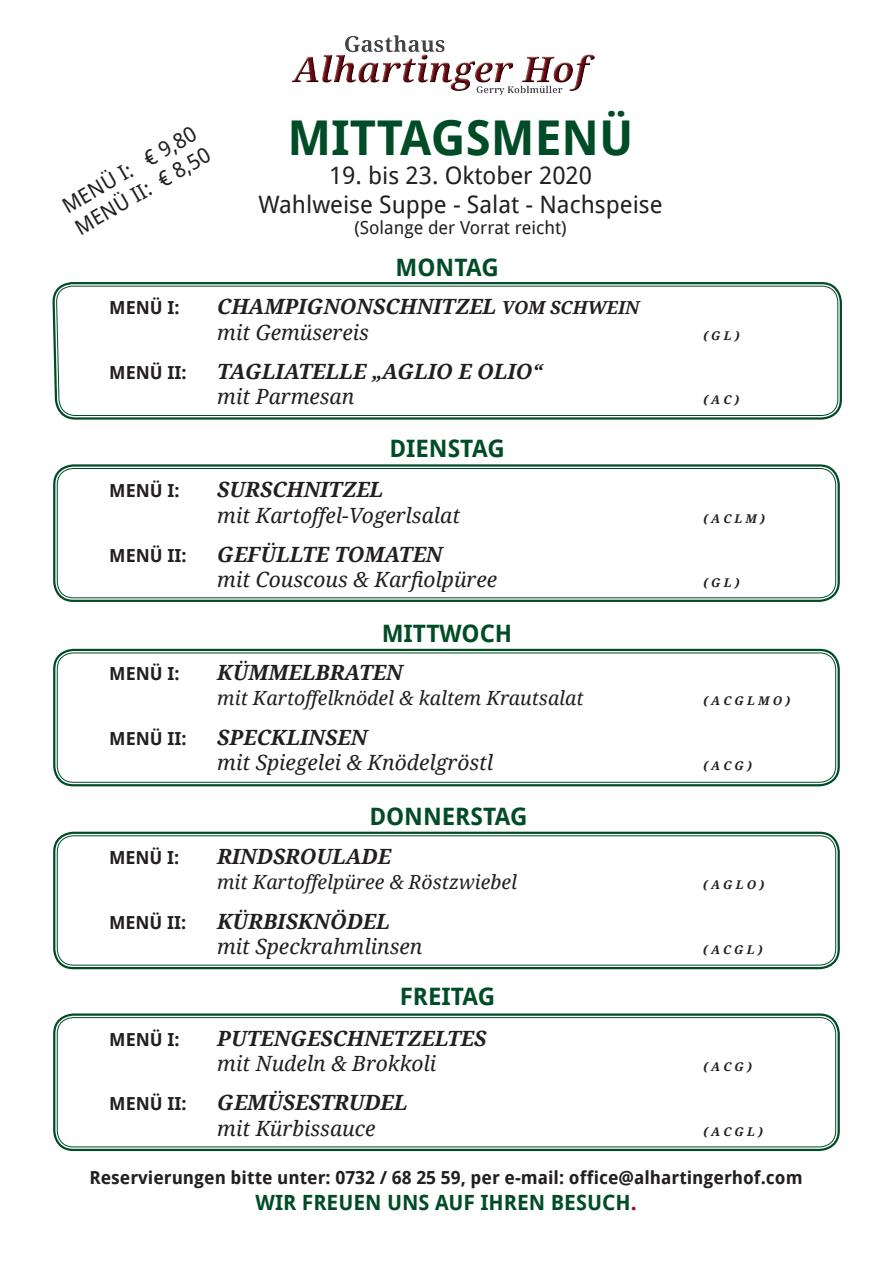
<style>
.page{position:relative;width:893px;height:1263px;background:#fff}
.page>*{position:absolute;margin:0;border:0;box-sizing:border-box;transform-origin:0 0}
.t1{font:700 48px "Droid Sans";color:#004c26}
.t2{font:24px/28.8px "Droid Sans";color:#231f20;text-align:center}
.t3{font:700 24px "Droid Sans";color:#004c26}
.t4{font:italic 700 21px/25.2px "Droid Serif";color:#231f20}
.t5{font:italic 21px "Droid Serif";color:#231f20}
.t6{font:700 21px "Droid Sans";color:#004c26}
.t7{font:21px/25.2px "Droid Sans";color:#231f20}
.t8{font:italic 19.5px "Droid Serif";color:#231f20}
.t9{font:700 18px "Droid Sans";color:#231f20}
.t10{font:18px "Droid Sans";color:#231f20}
.t11{font:italic 700 12px "Droid Serif";color:#231f20}
.s1{font-size:18px}
.s2{font-weight:400}
.s3{color:#9d0140}
</style>
<div class="page">
<svg style="left:52px;top:282px;width:790px;height:129px;background:#51856b"></svg>
<svg style="left:56px;top:285px;width:783px;height:135px"></svg>
<div style="left:53px;top:649px;width:787px;height:137px;border:2px solid #004c26;border-radius:19px"></div>
<div style="left:57px;top:652px;width:779px;height:131px;border:1px solid #004c26;border-radius:16px"></div>
<div style="left:53px;top:832px;width:787px;height:137px;border:2px solid #004c26;border-radius:19px"></div>
<div style="left:57px;top:835px;width:779px;height:130px;border:1px solid #004c26;border-radius:16px"></div>
<div style="left:53px;top:1013px;width:787px;height:138px;border:2px solid #004c26;border-radius:19px"></div>
<div style="left:57px;top:1017px;width:779px;height:130px;border:1px solid #004c26;border-radius:16px"></div>
<div style="left:53px;top:464px;width:787px;height:138px;border:2px solid #004c26;border-radius:19px"></div>
<div style="left:57px;top:468px;width:779px;height:130px;border:1px solid #004c26;border-radius:16px"></div>
<img style="left:292px;top:35px;width:303px;height:61px">
<p class="t7" style="left:57px;top:196px;width:154px;rotate:-30deg">MENÜ I: € 9,80<br>MENÜ II: € 8,50</p>
<h1 class="t1" style="left:287px;top:104px;width:348px">MITTAGSMENÜ</h1>
<p class="t2" style="left:258px;top:160px;width:406px">19. bis 23. Oktober 2020<br>Wahlweise Suppe - Salat - Nachspeise</p>
<p class="t10" style="left:354px;top:215px;width:214px">(Solange der Vorrat reicht)</p>
<p class="t3" style="left:395px;top:250px;width:105px">MONTAG</p>
<p class="t9" style="left:109px;top:295px;width:72px">MENÜ I:</p>
<p class="t4" style="left:217px;top:293px;width:424px">CHAMPIGNONSCHNITZEL <span class="s1">VOM SCHWEIN </span><span class="s2">mit Gemüsereis</span></p>
<p class="t11" style="left:703px;top:327px;width:38px">( G L )</p>
<p class="t9" style="left:109px;top:360px;width:79px">MENÜ II:</p>
<p class="t4" style="left:217px;top:358px;width:327px">TAGLIATELLE „AGLIO E OLIO“</p>
<p class="t5" style="left:217px;top:382px;width:139px">mit Parmesan</p>
<p class="t11" style="left:703px;top:392px;width:38px">( A C )</p>
<p class="t3" style="left:390px;top:432px;width:117px">DIENSTAG</p>
<p class="t9" style="left:109px;top:478px;width:72px">MENÜ I:</p>
<p class="t4" style="left:217px;top:477px;width:168px">SURSCHNITZEL</p>
<p class="t5" style="left:217px;top:501px;width:244px">mit Kartoffel-Vogerlsalat</p>
<p class="t11" style="left:703px;top:510px;width:63px">( A C L M )</p>
<p class="t9" style="left:109px;top:543px;width:79px">MENÜ II:</p>
<p class="t4" style="left:217px;top:541px;width:227px">GEFÜLLTE TOMATEN</p>
<p class="t5" style="left:217px;top:565px;width:281px">mit Couscous &amp; Karfiolpüree</p>
<p class="t11" style="left:703px;top:575px;width:38px">( G L )</p>
<p class="t3" style="left:382px;top:617px;width:132px">MITTWOCH</p>
<p class="t9" style="left:109px;top:661px;width:72px">MENÜ I:</p>
<p class="t4" style="left:217px;top:659px;width:187px">KÜMMELBRATEN</p>
<p class="t8" style="left:217px;top:685px;width:368px">mit Kartoffelknödel &amp; kaltem Krautsalat</p>
<p class="t11" style="left:703px;top:692px;width:88px">( A C G L M O )</p>
<p class="t9" style="left:109px;top:725px;width:79px">MENÜ II:</p>
<p class="t4" style="left:217px;top:724px;width:151px">SPECKLINSEN</p>
<p class="t5" style="left:217px;top:748px;width:277px">mit Spiegelei &amp; Knödelgröstl</p>
<p class="t11" style="left:703px;top:757px;width:50px">( A C G )</p>
<p class="t3" style="left:369px;top:799px;width:160px">DONNERSTAG</p>
<p class="t9" style="left:109px;top:844px;width:72px">MENÜ I:</p>
<p class="t4" style="left:217px;top:843px;width:175px">RINDSROULADE</p>
<p class="t8" style="left:217px;top:868px;width:301px">mit Kartoffelpüree &amp; Röstzwiebel</p>
<p class="t11" style="left:703px;top:876px;width:63px">( A G L O )</p>
<p class="t9" style="left:109px;top:909px;width:79px">MENÜ II:</p>
<p class="t4" style="left:217px;top:908px;width:174px">KÜRBISKNÖDEL</p>
<p class="t5" style="left:217px;top:932px;width:207px">mit Speckrahmlinsen</p>
<p class="t11" style="left:703px;top:941px;width:61px">( A C G L )</p>
<p class="t3" style="left:400px;top:979px;width:97px">FREITAG</p>
<p class="t9" style="left:109px;top:1026px;width:72px">MENÜ I:</p>
<p class="t4" style="left:217px;top:1025px;width:271px">PUTENGESCHNETZELTES</p>
<p class="t5" style="left:217px;top:1049px;width:220px">mit Nudeln &amp; Brokkoli</p>
<p class="t11" style="left:703px;top:1058px;width:50px">( A C G )</p>
<p class="t9" style="left:109px;top:1091px;width:79px">MENÜ II:</p>
<p class="t4" style="left:217px;top:1089px;width:192px">GEMÜSESTRUDEL</p>
<p class="t5" style="left:217px;top:1113px;width:160px">mit Kürbissauce</p>
<p class="t11" style="left:703px;top:1123px;width:61px">( A C G L )</p>
<p class="t9" style="left:90px;top:1165px;width:715px">Reservierungen bitte unter: 0732 / 68 25 59, per e-mail: office@alhartingerhof.com</p>
<p class="t6" style="left:256px;top:1187px;width:383px">WIR FREUEN UNS AUF IHREN BESUCH<span class="s3">.</span></p>
</div>
